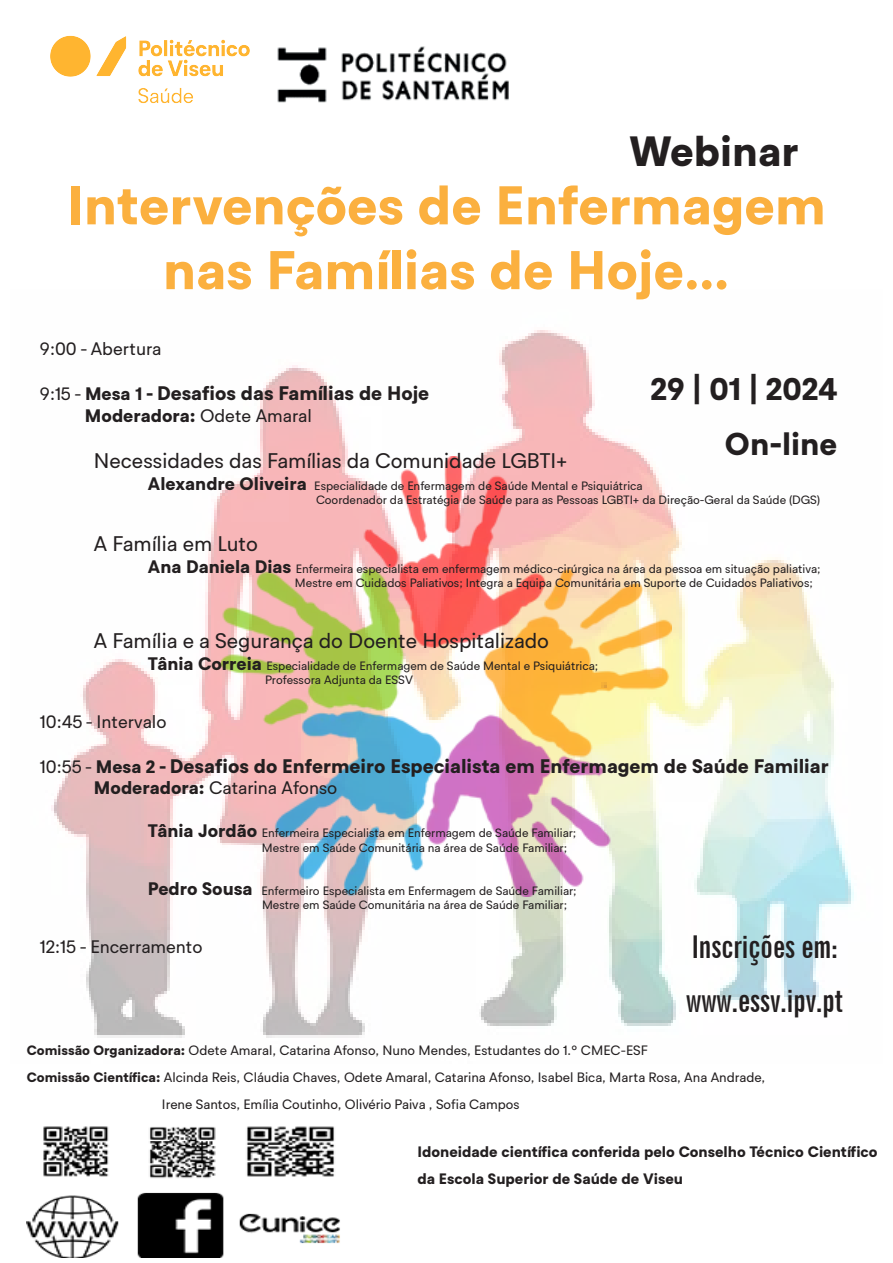
<style>
.page{position:relative;width:893px;height:1263px;background:#fff}
.page>*{position:absolute;margin:0;border:0;box-sizing:border-box;transform-origin:0 0}
.t1{font:700 54px/64.8px "P Vsans";color:#fbb03f;text-align:center}
.t2{font:700 42px "P Vsans";color:#231f20}
.t3{font:700 extra-condensed 31.5px/54px "News Gothic BT";color:#231f20}
.t4{font:700 31.5px "P Vsans";color:#231f20}
.t5{font:21px "P Vsans";color:#231f20}
.t6{font:700 19.5px "P Vsans";color:#231f20}
.t7{font:18px "P Vsans";color:#231f20}
.t8{font:700 18px "P Vsans";color:#231f20}
.t9{font:700 15px/27px "P Vsans";color:#231f20}
.t10{font:13.5px "P Vsans";color:#231f20}
.t11{font:12px/14.4px "P Vsans";color:#231f20}
.s1{font-weight:400;font-size:18px}
.s2{font-size:18px}
.s3{font-weight:400}
.s4{font-weight:700;font-size:18px}
.s5{font-weight:700}
</style>
<div class="page">
<img style="left:51px;top:330px;width:803px;height:708px">
<img style="left:221px;top:457px;width:450px;height:439px">
<img style="left:50px;top:35px;width:200px;height:69px">
<img style="left:277px;top:46px;width:232px;height:57px">
<img style="left:27px;top:1126px;width:313px;height:132px">
<h2 class="t2" style="left:630px;top:124px;width:170px">Webinar</h2>
<h1 class="t1" style="left:67px;top:172px;width:760px">Intervenções de Enfermagem nas Famílias de Hoje…</h1>
<h3 class="t7" style="left:40px;top:337px;width:123px">9:00 - Abertura</h3>
<h3 class="t6" style="left:40px;top:381px;width:391px"><span class="s1">9:15 -</span> <span class="s2">Mesa 1 -</span> Desafios das Famílias de Hoje</h3>
<h3 class="t8" style="left:85px;top:404px;width:228px">Moderadora: <span class="s3">Odete Amaral</span></h3>
<h3 class="t5" style="left:94px;top:448px;width:475px">Necessidades das Famílias da Comunidade LGBTI+</h3>
<p class="t11" style="left:316px;top:478px;width:506px;text-indent:-168px"><span class="s4">Alexandre Oliveira</span> Especialidade de Enfermagem de Saúde Mental e Psiquiátrica<br>Coordenador da Estratégia de Saúde para as Pessoas LGBTI+ da Direção-Geral da Saúde (DGS)</p>
<h3 class="t5" style="left:94px;top:530px;width:165px">A Família em Luto</h3>
<p class="t11" style="left:295px;top:561px;width:527px;text-indent:-147px"><span class="s4">Ana Daniela Dias</span> Enfermeira especialista em enfermagem médico-cirúrgica na área da pessoa em situação paliativa;<br>Mestre em Cuidados Paliativos; Integra a Equipa Comunitária em Suporte de Cuidados Paliativos;</p>
<h3 class="t4" style="left:650px;top:368px;width:188px">29 | 01 | 2024</h3>
<h3 class="t4" style="left:725px;top:424px;width:114px">On-line</h3>
<h3 class="t5" style="left:94px;top:628px;width:457px">A Família e a Segurança do Doente Hospitalizado</h3>
<p class="t11" style="left:265px;top:658px;width:335px;text-indent:-117px"><span class="s4">Tânia Correia</span> Especialidade de Enfermagem de Saúde Mental e Psiquiátrica;<br>Professora Adjunta da ESSV</p>
<h3 class="t7" style="left:40px;top:710px;width:128px">10:45 - Intervalo</h3>
<h3 class="t6" style="left:40px;top:753px;width:790px"><span class="s1">10:55 -</span> <span class="s2">Mesa 2 -</span> Desafios do Enfermeiro Especialista em Enfermagem de Saúde Familiar</h3>
<h3 class="t7" style="left:94px;top:776px;width:245px"><span class="s5">Moderadora:</span> Catarina Afonso</h3>
<p class="t11" style="left:262px;top:825px;width:316px;text-indent:-114px"><span class="s4">Tânia Jordão</span> Enfermeira Especialista em Enfermagem de Saúde Familiar;<br>Mestre em Saúde Comunitária na área de Saúde Familiar;</p>
<p class="t11" style="left:262px;top:883px;width:316px;text-indent:-114px"><span class="s4">Pedro Sousa</span> Enfermeiro Especialista em Enfermagem de Saúde Familiar;<br>Mestre em Saúde Comunitária na área de Saúde Familiar;</p>
<h3 class="t7" style="left:40px;top:935px;width:164px">12:15 - Encerramento</h3>
<h3 class="t3" style="left:686px;top:920px;width:158px">Inscrições em: www.essv.ipv.pt</h3>
<p class="t10" style="left:27px;top:1042px;width:623px"><span class="s5">Comissão Organizadora:</span> Odete Amaral, Catarina Afonso, Nuno Mendes, Estudantes do 1.º CMEC-ESF</p>
<p class="t10" style="left:27px;top:1069px;width:740px"><span class="s5">Comissão Científica:</span> Alcinda Reis, Cláudia Chaves, Odete Amaral, Catarina Afonso, Isabel Bica, Marta Rosa, Ana Andrade,</p>
<p class="t10" style="left:162px;top:1096px;width:359px">Irene Santos, Emília Coutinho, Olivério Paiva , Sofia Campos</p>
<p class="t9" style="left:417px;top:1138px;width:462px">Idoneidade científica conferida pelo Conselho Técnico Científico da Escola Superior de Saúde de Viseu</p>
</div>
